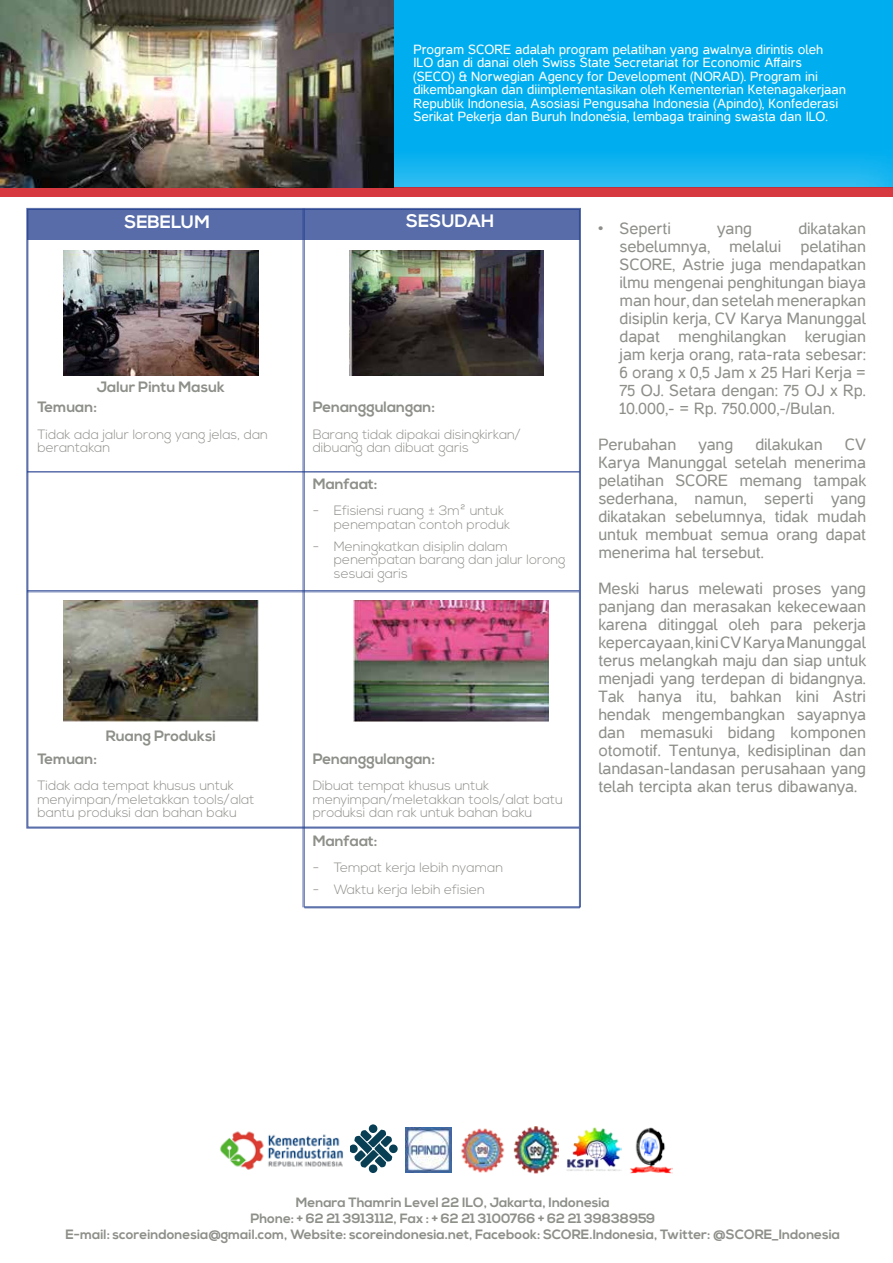
<style>
.page{position:relative;width:893px;height:1263px;background:#fff}
.page>*{position:absolute;margin:0;border:0;box-sizing:border-box;transform-origin:0 0}
.t1{font:700 18px "Nexa";color:#fff}
.t2{font:16.5px/18px "Casper";color:#8d8f89;text-align:justify}
.t3{font:700 15px "Nexa";color:#8d8f89}
.t4{font:300 13.5px/13.5px "Nexa";color:#8d8f89}
.t5{font:13.5px/13.5px "Casper";color:#fff}
.t6{font:700 13.5px/16.2px "Nexa";color:#8d8f89;text-align:center}
</style>
<div class="page">
<div style="left:395px;top:0;width:498px;height:187px;background:#00aeef"></div>
<svg style="left:0;top:147px;width:893px;height:61px"></svg>
<div style="left:0;top:187px;width:893px;height:9px;background:#d6393f"></div>
<img style="left:406px;top:1127px;width:46px;height:46px">
<img style="left:630px;top:1127px;width:43px;height:46px">
<img style="left:566px;top:1127px;width:56px;height:44px">
<img style="left:513px;top:1127px;width:45px;height:46px">
<img style="left:461px;top:1128px;width:44px;height:45px">
<div style="left:369px;top:1124px;width:8px;height:9px;background:#083f54;border-radius:50%"></div>
<div style="left:389px;top:1144px;width:9px;height:9px;background:#083f54;border-radius:50%"></div>
<div style="left:369px;top:1164px;width:8px;height:9px;background:#083f54;border-radius:50%"></div>
<svg style="left:350px;top:1128px;width:43px;height:40px"></svg>
<img style="left:0;top:0;width:393px;height:187px">
<img style="left:26px;top:208px;width:555px;height:620px">
<div style="left:27px;top:209px;width:553px;height:31px;background:#576ca8"></div>
<hr style="left:304px;top:209px;width:1px;height:698px;background:#25408f">
<hr style="left:303px;top:209px;width:1px;height:698px;background:#25408f">
<hr style="left:580px;top:828px;width:1px;height:79px;background:#25408f">
<hr style="left:579px;top:828px;width:1px;height:79px;background:#25408f">
<hr style="left:27px;top:592px;width:552px;height:1px;background:#25408f">
<hr style="left:27px;top:590px;width:552px;height:1px;background:#25408f">
<hr style="left:304px;top:906px;width:276px;height:1px;background:#25408f">
<hr style="left:304px;top:907px;width:276px;height:1px;background:#25408f">
<hr style="left:27px;top:471px;width:553px;height:2px;background:#25408f">
<img style="left:220px;top:1131px;width:123px;height:39px">
<p class="t5" style="left:413px;top:42px;width:434px">Program SCORE adalah program pelatihan yang awalnya dirintis oleh ILO dan di danai oleh Swiss State Secretariat for Economic Affairs (SECO) &amp; Norwegian Agency for Development (NORAD). Program ini dikembangkan dan diimplementasikan oleh Kementerian Ketenagakerjaan Republik Indonesia, Asosiasi Pengusaha Indonesia (Apindo), Konfederasi Serikat Pekerja dan Buruh Indonesia, lembaga training swasta dan ILO.</p>
<p class="t1" style="left:124px;top:212px;width:87px">SEBELUM</p>
<p class="t1" style="left:406px;top:211px;width:90px">SESUDAH</p>
<p class="t3" style="left:97px;top:378px;width:129px">Jalur Pintu Masuk</p>
<p class="t3" style="left:37px;top:399px;width:61px">Temuan:</p>
<p class="t4" style="left:37px;top:428px;width:232px">Tidak ada jalur lorong yang jelas, dan berantakan</p>
<p class="t3" style="left:313px;top:399px;width:124px">Penanggulangan:</p>
<p class="t4" style="left:313px;top:428px;width:210px">Barang tidak dipakai disingkirkan/ dibuang dan dibuat garis</p>
<p class="t3" style="left:313px;top:475px;width:66px">Manfaat:</p>
<p class="t4" style="left:334px;top:504px;width:178px;text-indent:-21px">- Efisiensi ruang ± 3m² untuk penempatan contoh produk</p>
<p class="t4" style="left:334px;top:540px;width:233px;text-indent:-21px">- Meningkatkan disiplin dalam penempatan barang dan jalur lorong sesuai garis</p>
<p class="t3" style="left:106px;top:727px;width:112px">Ruang Produksi</p>
<p class="t3" style="left:37px;top:750px;width:61px">Temuan:</p>
<p class="t4" style="left:37px;top:779px;width:218px">Tidak ada tempat khusus untuk menyimpan/meletakkan tools/alat bantu produksi dan bahan baku</p>
<p class="t3" style="left:313px;top:750px;width:124px">Penanggulangan:</p>
<p class="t4" style="left:313px;top:779px;width:252px">Dibuat tempat khusus untuk menyimpan/meletakkan tools/alat batu produksi dan rak untuk bahan baku</p>
<p class="t3" style="left:313px;top:832px;width:66px">Manfaat:</p>
<p class="t4" style="left:313px;top:861px;width:192px">- Tempat kerja lebih nyaman</p>
<p class="t4" style="left:313px;top:883px;width:174px">- Waktu kerja lebih efisien</p>
<p class="t2" style="left:598px;top:219px;width:74px">• Seperti</p>
<p class="t2" style="left:717px;top:219px;width:36px">yang</p>
<p class="t2" style="left:620px;top:219px;width:248px;text-indent:179px">dikatakan sebelumnya, melalui pelatihan SCORE, Astrie juga mendapatkan ilmu mengenai penghitungan biaya man hour, dan setelah menerapkan disiplin kerja, CV Karya Manunggal dapat menghilangkan kerugian jam kerja orang, rata-rata sebesar:<br>6 orang x 0,5 Jam x 25 Hari Kerja = 75 OJ. Setara dengan: 75 OJ x Rp.<br>10.000,- = Rp. 750.000,-/Bulan.</p>
<p class="t2" style="left:598px;top:435px;width:79px">Perubahan</p>
<p class="t2" style="left:698px;top:435px;width:36px">yang</p>
<p class="t2" style="left:755px;top:435px;width:69px">dilakukan</p>
<p class="t2" style="left:598px;top:435px;width:269px;text-indent:246px">CV Karya Manunggal setelah menerima pelatihan SCORE memang tampak sederhana, namun, seperti yang dikatakan sebelumnya, tidak mudah untuk membuat semua orang dapat menerima hal tersebut.</p>
<p class="t2" style="left:598px;top:579px;width:269px">Meski harus melewati proses yang panjang dan merasakan kekecewaan karena ditinggal oleh para pekerja kepercayaan, kini CV Karya Manunggal terus melangkah maju dan siap untuk menjadi yang terdepan di bidangnya.<br>Tak hanya itu, bahkan kini Astri hendak mengembangkan sayapnya dan memasuki bidang komponen otomotif. Tentunya, kedisiplinan dan landasan-landasan perusahaan yang telah tercipta akan terus dibawanya.</p>
<p class="t6" style="left:66px;top:1194px;width:776px">Menara Thamrin Level 22 ILO, Jakarta, Indonesia<br>Phone: + 62 21 3913112, Fax : + 62 21 3100766 + 62 21 39838959<br>E-mail: scoreindonesia@gmail.com, Website: scoreindonesia.net, Facebook: SCORE.Indonesia, Twitter: @SCORE_Indonesia</p>
</div>
